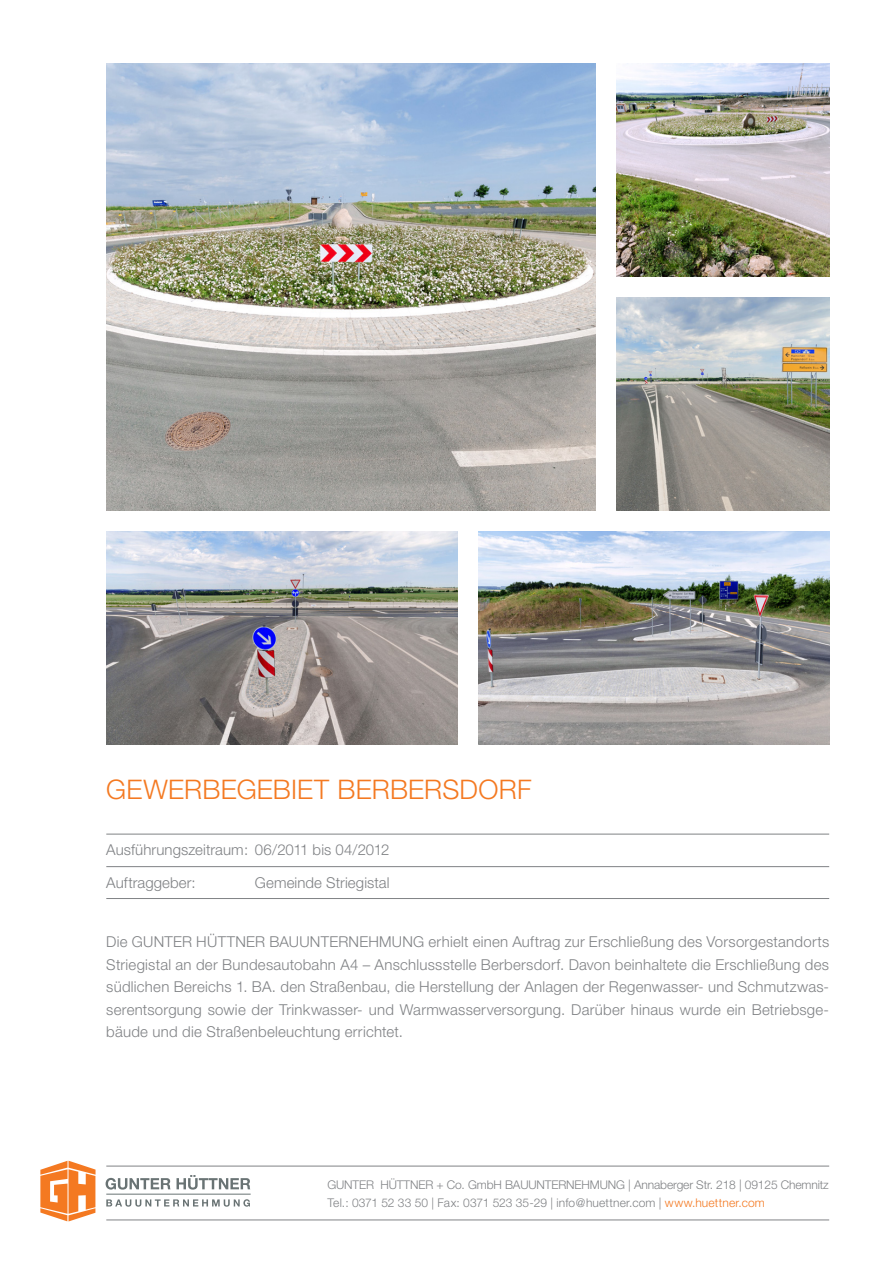
<style>
.page{position:relative;width:893px;height:1263px;background:#fff}
.page>*{position:absolute;margin:0;border:0;box-sizing:border-box;transform-origin:0 0}
.t1{font:300 27px "Helvetica Neue";letter-spacing:.01em;color:#f47921}
.t2{font:300 15px/22.5px "Helvetica Neue";letter-spacing:.01em;color:#808285;text-align:justify}
.t3{font:300 12px "Helvetica Neue";letter-spacing:-.01em;color:#808285}
.t4{font:300 12px "Helvetica Neue";letter-spacing:.01em;color:#808285}
.s1{color:#f47921}
</style>
<div class="page">
<img style="left:106px;top:64px;width:489px;height:446px">
<img style="left:617px;top:64px;width:212px;height:212px">
<img style="left:617px;top:298px;width:212px;height:212px">
<img style="left:106px;top:531px;width:351px;height:213px">
<img style="left:478px;top:531px;width:351px;height:213px">
<svg style="left:106px;top:1178px;width:64px;height:11px"></svg>
<svg style="left:177px;top:1175px;width:73px;height:14px"></svg>
<svg style="left:106px;top:1199px;width:144px;height:8px"></svg>
<hr style="left:106px;top:1194px;width:145px;height:1px;background:#697374">
<svg style="left:40px;top:1161px;width:56px;height:60px"></svg>
<hr style="left:106px;top:1166px;width:723px;height:1px;background:#808285">
<hr style="left:106px;top:1220px;width:723px;height:1px;background:#808285">
<hr style="left:106px;top:866px;width:723px;height:1px;background:#808285">
<hr style="left:106px;top:834px;width:723px;height:1px;background:#808285">
<hr style="left:106px;top:898px;width:723px;height:1px;background:#808285">
<p class="t1" style="left:106px;top:773px;width:427px">GEWERBEGEBIET BERBERSDORF</p>
<p class="t2" style="left:106px;top:838px;width:285px">Ausführungszeitraum: 06/2011 bis 04/2012</p>
<p class="t2" style="left:106px;top:871px;width:91px">Auftraggeber:</p>
<p class="t2" style="left:255px;top:871px;width:136px">Gemeinde Striegistal</p>
<p class="t2" style="left:106px;top:930px;width:724px">Die GUNTER HÜTTNER BAUUNTERNEHMUNG erhielt einen Auftrag zur Erschließung des Vorsorgestandorts Striegistal an der Bundesautobahn A4 – Anschlussstelle Berbersdorf. Davon beinhaltete die Erschließung des südlichen Bereichs 1. BA. den Straßenbau, die Herstellung der Anlagen der Regenwasser- und Schmutzwas&shy;serentsorgung sowie der Trinkwasser- und Warmwasserversorgung. Darüber hinaus wurde ein Betriebsge&shy;bäude und die Straßenbeleuchtung errichtet.</p>
<p class="t3" style="left:327px;top:1177px;width:503px">GUNTER HÜTTNER + Co. GmbH BAUUNTERNEHMUNG | Annaberger Str. 218 | 09125 Chemnitz</p>
<p class="t4" style="left:327px;top:1195px;width:439px">Tel.: 0371 52 33 50 | Fax: 0371 523 35-29 | info@huettner.com | <span class="s1">www.huettner.com</span></p>
</div>
